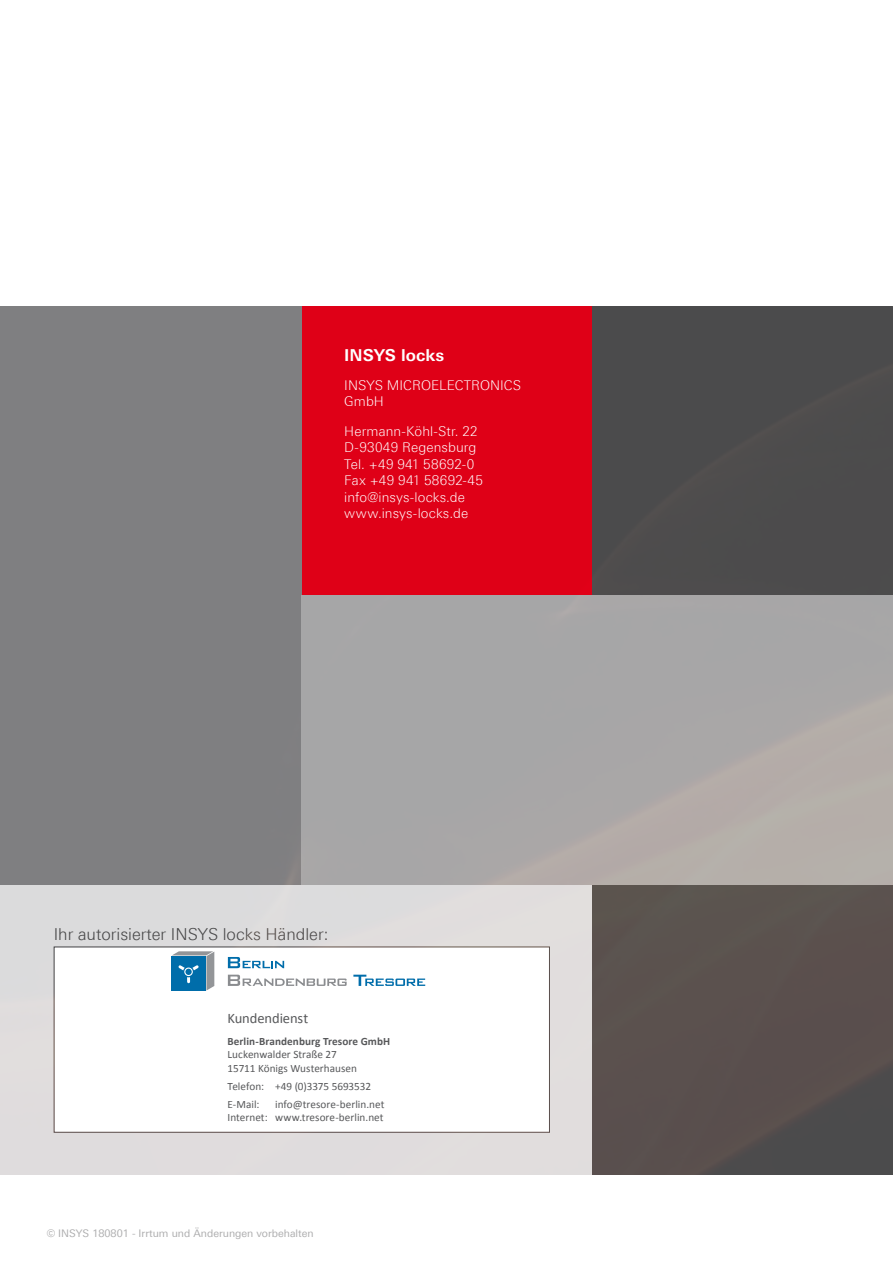
<style>
.page{position:relative;width:893px;height:1263px;background:#fff}
.page>*{position:absolute;margin:0;border:0;box-sizing:border-box;transform-origin:0 0}
.t1{font:300 16.5px "Linotype Univers 330";color:#545455}
.t2{font:700 16.5px "Linotype Univers 630";letter-spacing:-.005em;color:#fff}
.t3{font:14.55px "Calibri";letter-spacing:-.01em;color:#57585a}
.t4{font:300 13.5px/16.5px "Linotype Univers 330";letter-spacing:.005em;color:#fff}
.t5{font:11.25px/13.5px "Calibri";color:#57585a}
.t6{font:700 11.25px "Calibri";letter-spacing:.005em;color:#57585a}
.t7{font:10.5px "Linotype Univers 430";color:#aeaeaf}
</style>
<div class="page">
<img style="left:0;top:306px;width:893px;height:868px">
<hr style="left:0;top:306px;width:1px;height:579px;background:#efefef">
<div style="left:171px;top:956px;width:35px;height:34px;background:#006daa"></div>
<svg style="left:172px;top:951px;width:42px;height:39px"></svg>
<svg style="left:183px;top:966px;width:11px;height:11px"></svg>
<div style="left:184px;top:967px;width:9px;height:9px;border:1px solid #fff;border-radius:50%"></div>
<svg style="left:228px;top:957px;width:56px;height:11px"></svg>
<svg style="left:228px;top:975px;width:119px;height:11px"></svg>
<svg style="left:353px;top:975px;width:72px;height:11px"></svg>
<p class="t2" style="left:344px;top:345px;width:102px">INSYS locks</p>
<p class="t4" style="left:344px;top:377px;width:178px">INSYS MICROELECTRONICS<br>GmbH</p>
<p class="t4" style="left:344px;top:422px;width:140px">Hermann-Köhl-Str. 22<br>D-93049 Regensburg<br>Tel. +49 941 58692-0<br>Fax +49 941 58692-45 info@insys-locks.de www.insys-locks.de</p>
<p class="t1" style="left:54px;top:924px;width:276px">Ihr autorisierter INSYS locks Händler:</p>
<p class="t3" style="left:228px;top:1008px;width:82px">Kundendienst</p>
<p class="t6" style="left:228px;top:1034px;width:164px">Berlin-Brandenburg Tresore GmbH</p>
<p class="t5" style="left:228px;top:1048px;width:131px">Luckenwalder Straße 27<br>15711 Königs Wusterhausen</p>
<p class="t5" style="left:228px;top:1077px;width:145px;line-height:17.9px">Telefon: +49 (0)3375 5693532<br>E-Mail:</p>
<p class="t5" style="left:228px;top:1097px;width:158px;text-align:right">info@tresore-berlin.net<br>Internet: www.tresore-berlin.net</p>
<p class="t7" style="left:47px;top:1227px;width:268px">© INSYS 180801 - Irrtum und Änderungen vorbehalten</p>
</div>
